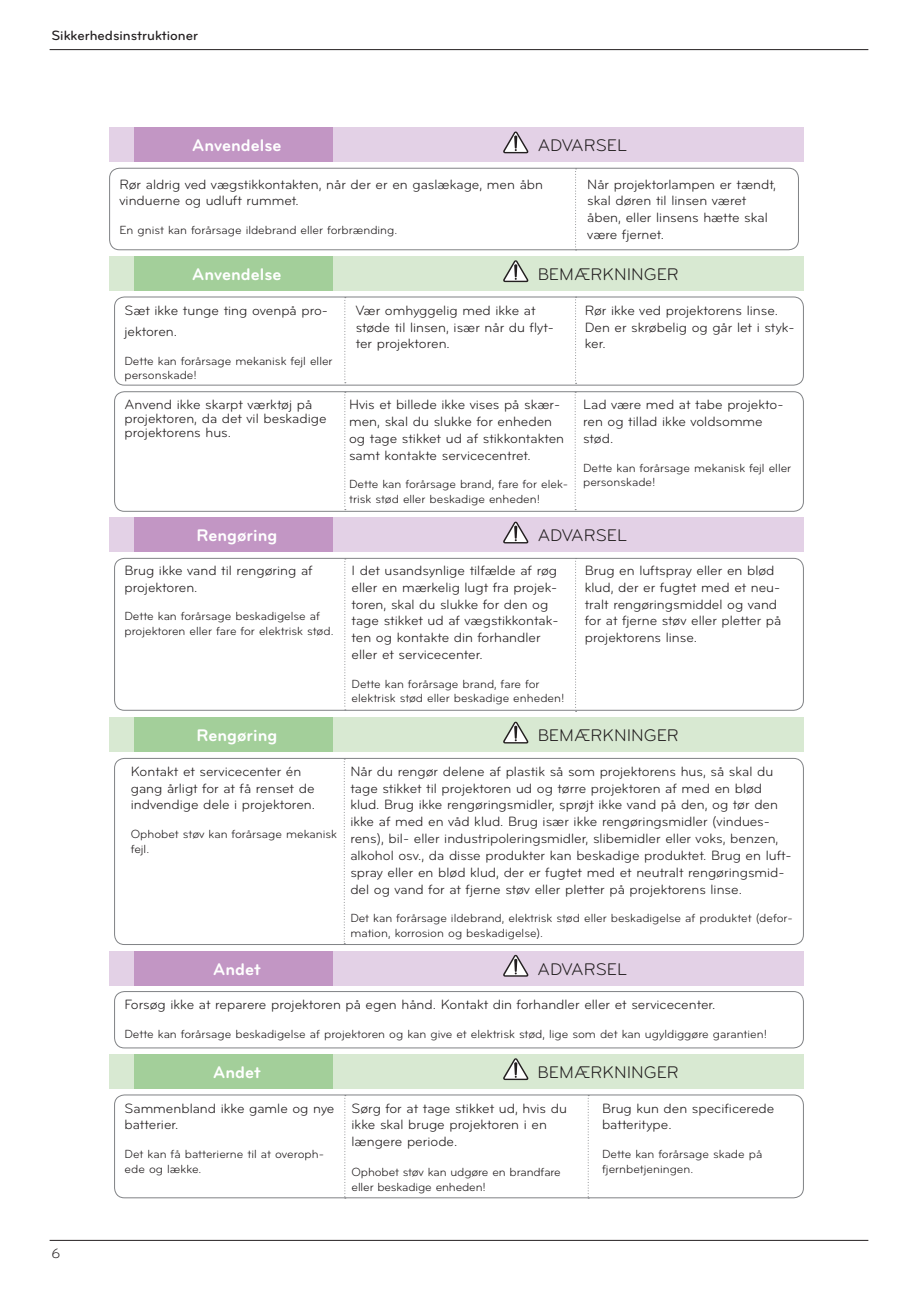
<style>
.page{position:relative;width:918px;height:1290px;background:#fff}
.page>*{position:absolute;margin:0;border:0;box-sizing:border-box;transform-origin:0 0}
.t1{font:17.5px "Bryant LG";color:#231f20}
.t2{font:700 17.5px "Bryant LG";color:#fff}
.t3{font:14px/16.8px "Bryant LG";color:#231f20}
.t4{font:500 14px "Bryant LG";color:#231f20}
.t5{font:12.25px/14.7px "Bryant LG";color:#231f20}
</style>
<div class="page">
<hr style="left:50px;top:49px;width:818px;height:1px;background:#231f20">
<hr style="left:50px;top:1240px;width:818px;height:1px;background:#231f20">
<div style="left:109px;top:256px;width:695px;height:35px;background:#d8e9d2"></div>
<div style="left:134px;top:256px;width:198px;height:35px;background:#a3cf9a"></div>
<svg style="left:503px;top:260px;width:25px;height:22px"></svg>
<div style="left:114px;top:297px;width:690px;height:88px;border:1px solid #808285;border-radius:10px"></div>
<svg style="left:344px;top:297px;width:2px;height:86px"></svg>
<svg style="left:575px;top:297px;width:1px;height:87px"></svg>
<div style="left:109px;top:1054px;width:695px;height:35px;background:#d8e9d2"></div>
<div style="left:134px;top:1054px;width:198px;height:35px;background:#a3cf9a"></div>
<svg style="left:503px;top:1058px;width:25px;height:22px"></svg>
<div style="left:109px;top:717px;width:695px;height:35px;background:#d8e9d2"></div>
<div style="left:134px;top:717px;width:198px;height:35px;background:#a3cf9a"></div>
<svg style="left:503px;top:722px;width:25px;height:21px"></svg>
<div style="left:109px;top:517px;width:695px;height:35px;background:#e3d1e6"></div>
<div style="left:134px;top:517px;width:198px;height:35px;background:#c296c4"></div>
<svg style="left:503px;top:522px;width:25px;height:21px"></svg>
<div style="left:114px;top:558px;width:690px;height:153px;border:1px solid #808285;border-radius:10px"></div>
<svg style="left:344px;top:558px;width:2px;height:152px"></svg>
<svg style="left:575px;top:558px;width:1px;height:154px"></svg>
<div style="left:109px;top:951px;width:695px;height:34px;background:#e3d1e6"></div>
<div style="left:134px;top:951px;width:198px;height:34px;background:#c296c4"></div>
<svg style="left:503px;top:955px;width:25px;height:22px"></svg>
<div style="left:114px;top:991px;width:690px;height:57px;border:1px solid #808285;border-radius:10px"></div>
<div style="left:109px;top:127px;width:695px;height:35px;background:#e3d1e6"></div>
<div style="left:134px;top:127px;width:198px;height:35px;background:#c296c4"></div>
<svg style="left:503px;top:132px;width:25px;height:21px"></svg>
<div style="left:109px;top:168px;width:690px;height:82px;border:1px solid #808285;border-radius:10px"></div>
<svg style="left:575px;top:168px;width:1px;height:82px"></svg>
<div style="left:114px;top:391px;width:690px;height:121px;border:1px solid #808285;border-radius:10px"></div>
<svg style="left:344px;top:392px;width:2px;height:118px"></svg>
<svg style="left:575px;top:392px;width:1px;height:118px"></svg>
<div style="left:114px;top:1094px;width:690px;height:104px;border:1px solid #808285;border-radius:10px"></div>
<svg style="left:588px;top:1095px;width:1px;height:103px"></svg>
<svg style="left:344px;top:1095px;width:2px;height:103px"></svg>
<div style="left:114px;top:758px;width:690px;height:187px;border:1px solid #808285;border-radius:10px"></div>
<svg style="left:344px;top:758px;width:1px;height:186px"></svg>
<p class="t4" style="left:51px;top:26px;width:148px">Sikkerhedsinstruktioner</p>
<p class="t2" style="left:192px;top:135px;width:91px">Anvendelse</p>
<p class="t1" style="left:538px;top:135px;width:91px">ADVARSEL</p>
<p class="t3" style="left:119px;top:176px;width:425px">Rør aldrig ved vægstikkontakten, når der er en gaslækage, men åbn vinduerne og udluft rummet.</p>
<p class="t5" style="left:119px;top:223px;width:279px">En gnist kan forårsage ildebrand eller forbrænding.</p>
<p class="t3" style="left:587px;top:176px;width:190px">Når projektorlampen er tændt, skal døren til linsen været åben, eller linsens hætte skal være fjernet.</p>
<p class="t2" style="left:192px;top:263px;width:91px">Anvendelse</p>
<p class="t1" style="left:538px;top:264px;width:143px">BEMÆRKNINGER</p>
<p class="t3" style="left:124px;top:300px;width:205px;line-height:21px">Sæt ikke tunge ting ovenpå pro&shy;jektoren.</p>
<p class="t5" style="left:124px;top:353px;width:210px">Dette kan forårsage mekanisk fejl eller personskade!</p>
<p class="t3" style="left:356px;top:302px;width:200px">Vær omhyggelig med ikke at støde til linsen, især når du flyt&shy;ter projektoren.</p>
<p class="t3" style="left:585px;top:302px;width:211px">Rør ikke ved projektorens linse.<br>Den er skrøbelig og går let i styk&shy;ker.</p>
<p class="t3" style="left:124px;top:398px;width:204px;line-height:14px">Anvend ikke skarpt værktøj på projektoren, da det vil beskadige projektorens hus.</p>
<p class="t3" style="left:349px;top:396px;width:217px">Hvis et billede ikke vises på skær&shy;men, skal du slukke for enheden og tage stikket ud af stikkontakten samt kontakte servicecentret.</p>
<p class="t5" style="left:349px;top:477px;width:221px">Dette kan forårsage brand, fare for elek&shy;trisk stød eller beskadige enheden!</p>
<p class="t3" style="left:583px;top:396px;width:202px">Lad være med at tabe projekto&shy;ren og tillad ikke voldsomme stød.</p>
<p class="t5" style="left:583px;top:460px;width:210px">Dette kan forårsage mekanisk fejl eller personskade!</p>
<p class="t2" style="left:196px;top:525px;width:82px">Rengøring</p>
<p class="t1" style="left:538px;top:525px;width:91px">ADVARSEL</p>
<p class="t3" style="left:124px;top:562px;width:190px">Brug ikke vand til rengøring af projektoren.</p>
<p class="t5" style="left:124px;top:609px;width:211px">Dette kan forårsage beskadigelse af projektoren eller fare for elektrisk stød.</p>
<p class="t3" style="left:351px;top:562px;width:208px">I det usandsynlige tilfælde af røg eller en mærkelig lugt fra projek&shy;toren, skal du slukke for den og tage stikket ud af vægstikkontak&shy;ten og kontakte din forhandler eller et servicecenter.</p>
<p class="t5" style="left:351px;top:676px;width:214px">Dette kan forårsage brand, fare for elektrisk stød eller beskadige enheden!</p>
<p class="t3" style="left:585px;top:562px;width:198px">Brug en luftspray eller en blød klud, der er fugtet med et neu&shy;tralt rengøringsmiddel og vand for at fjerne støv eller pletter på projektorens linse.</p>
<p class="t2" style="left:196px;top:725px;width:82px">Rengøring</p>
<p class="t1" style="left:538px;top:725px;width:143px">BEMÆRKNINGER</p>
<p class="t3" style="left:131px;top:763px;width:186px">Kontakt et servicecenter én gang årligt for at få renset de indvendige dele i projektoren.</p>
<p class="t5" style="left:131px;top:827px;width:208px">Ophobet støv kan forårsage mekanisk fejl.</p>
<p class="t3" style="left:350px;top:763px;width:443px">Når du rengør delene af plastik så som projektorens hus, så skal du tage stikket til projektoren ud og tørre projektoren af med en blød klud. Brug ikke rengøringsmidler, sprøjt ikke vand på den, og tør den ikke af med en våd klud. Brug især ikke rengøringsmidler (vindues&shy;rens), bil- eller industripoleringsmidler, slibemidler eller voks, benzen, alkohol osv., da disse produkter kan beskadige produktet. Brug en luft&shy;spray eller en blød klud, der er fugtet med et neutralt rengøringsmid&shy;del og vand for at fjerne støv eller pletter på projektorens linse.</p>
<p class="t5" style="left:350px;top:911px;width:444px">Det kan forårsage ildebrand, elektrisk stød eller beskadigelse af produktet (defor&shy;mation, korrosion og beskadigelse).</p>
<p class="t2" style="left:213px;top:958px;width:49px">Andet</p>
<p class="t1" style="left:537px;top:958px;width:91px">ADVARSEL</p>
<p class="t3" style="left:124px;top:996px;width:592px">Forsøg ikke at reparere projektoren på egen hånd. Kontakt din forhandler eller et servicecenter.</p>
<p class="t5" style="left:124px;top:1027px;width:644px">Dette kan forårsage beskadigelse af projektoren og kan give et elektrisk stød, lige som det kan ugyldiggøre garantien!</p>
<p class="t2" style="left:213px;top:1061px;width:49px">Andet</p>
<p class="t1" style="left:537px;top:1062px;width:143px">BEMÆRKNINGER</p>
<p class="t3" style="left:51px;top:1244px;width:10px">6</p>
<p class="t3" style="left:125px;top:1099px;width:211px">Sammenbland ikke gamle og nye batterier.</p>
<p class="t5" style="left:125px;top:1147px;width:201px">Det kan få batterierne til at overoph&shy;ede og lække.</p>
<p class="t3" style="left:351px;top:1099px;width:217px">Sørg for at tage stikket ud, hvis du ikke skal bruge projektoren i en længere periode.</p>
<p class="t5" style="left:351px;top:1165px;width:211px">Ophobet støv kan udgøre en brandfare eller beskadige enheden!</p>
<p class="t3" style="left:602px;top:1099px;width:174px">Brug kun den specificerede batteritype.</p>
<p class="t5" style="left:602px;top:1147px;width:162px">Dette kan forårsage skade på fjernbetjeningen.</p>
</div>
